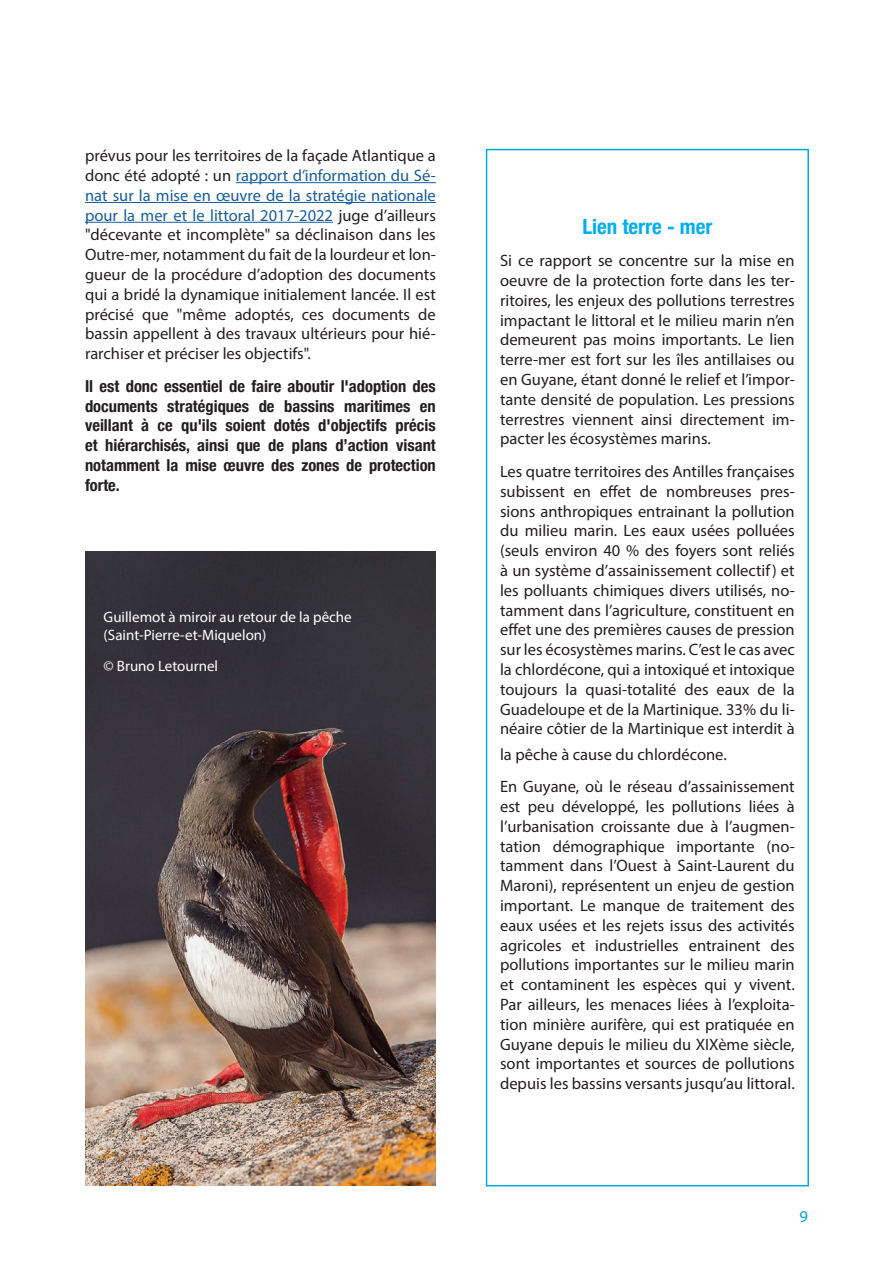
<style>
.page{position:relative;width:893px;height:1263px;background:#fff}
.page>*{position:absolute;margin:0;border:0;box-sizing:border-box;transform-origin:0 0}
.t1{font:700 condensed 21px "Helvetica Neue";color:#00aeef}
.t2{font:16.5px/19.8px "Myriad Pro";color:#231f20;text-align:justify}
.t3{font:700 condensed 16.5px/19.8px "Helvetica Neue";color:#231f20;text-align:justify}
.t4{font:16.5px "Myriad Pro";color:#00a9d8}
.t5{font:15px/18px "Myriad Pro";color:#fff}
.s1{color:#175d9e}
</style>
<div class="page">
<hr style="left:236px;top:182px;width:200px;height:1px;background:#175d9e">
<hr style="left:85px;top:202px;width:351px;height:1px;background:#175d9e">
<hr style="left:85px;top:222px;width:248px;height:1px;background:#175d9e">
<div style="left:486px;top:149px;width:323px;height:1037px;border:2px solid #00a9d8"></div>
<img style="left:85px;top:551px;width:350px;height:635px">
<p class="t2" style="left:85px;top:146px;width:352px">prévus pour les territoires de la façade Atlantique a donc été adopté : un <span class="s1">rapport d’information du Sé&shy;nat sur la mise en œuvre de la stratégie nationale pour la mer et le littoral 2017-2022</span> juge d’ailleurs "décevante et incomplète" sa déclinaison dans les Outre-mer, notamment du fait de la lourdeur et lon&shy;gueur de la procédure d’adoption des documents qui a bridé la dynamique initialement lancée. Il est précisé que "même adoptés, ces documents de bassin appellent à des travaux ultérieurs pour hié&shy;rarchiser et préciser les objectifs".</p>
<p class="t3" style="left:85px;top:375px;width:352px">Il est donc essentiel de faire aboutir l'adoption des documents stratégiques de bassins maritimes en veillant à ce qu'ils soient dotés d'objectifs précis et hiérarchisés, ainsi que de plans d’action visant notamment la mise œuvre des zones de protection forte.</p>
<p class="t5" style="left:104px;top:607px;width:250px">Guillemot à miroir au retour de la pêche (Saint-Pierre-et-Miquelon)</p>
<p class="t5" style="left:104px;top:656px;width:116px">© Bruno Letournel</p>
<p class="t1" style="left:582px;top:209px;width:132px">Lien terre - mer</p>
<p class="t2" style="left:500px;top:251px;width:296px">Si ce rapport se concentre sur la mise en oeuvre de la protection forte dans les ter&shy;ritoires, les enjeux des pollutions terrestres impactant le littoral et le milieu marin n’en demeurent pas moins importants. Le lien terre-mer est fort sur les îles antillaises ou en Guyane, étant donné le relief et l’impor&shy;tante densité de population. Les pressions terrestres viennent ainsi directement im&shy;pacter les écosystèmes marins.</p>
<p class="t2" style="left:500px;top:461px;width:296px">Les quatre territoires des Antilles françaises subissent en effet de nombreuses pres&shy;sions anthropiques entrainant la pollution du milieu marin. Les eaux usées polluées (seuls environ 40 % des foyers sont reliés à un système d’assainissement collectif) et les polluants chimiques divers utilisés, no&shy;tamment dans l’agriculture, constituent en effet une des premières causes de pression sur les écosystèmes marins. C’est le cas avec la chlordécone, qui a intoxiqué et intoxique toujours la quasi-totalité des eaux de la Guadeloupe et de la Martinique. 33% du li&shy;néaire côtier de la Martinique est interdit à</p>
<p class="t2" style="left:500px;top:737px;width:296px;line-height:32.5px">la pêche à cause du chlordécone.<br>En Guyane, où le réseau d’assainissement</p>
<p class="t2" style="left:500px;top:796px;width:296px">est peu développé, les pollutions liées à l’urbanisation croissante due à l’augmen&shy;tation démographique importante (no&shy;tamment dans l’Ouest à Saint-Laurent du Maroni), représentent un enjeu de gestion important. Le manque de traitement des eaux usées et les rejets issus des activités agricoles et industrielles entrainent des pollutions importantes sur le milieu marin et contaminent les espèces qui y vivent.<br>Par ailleurs, les menaces liées à l’exploita&shy;tion minière aurifère, qui est pratiquée en Guyane depuis le milieu du XIXème siècle, sont importantes et sources de pollutions depuis les bassins versants jusqu’au littoral.</p>
<p class="t4" style="left:799px;top:1207px;width:10px">9</p>
</div>
